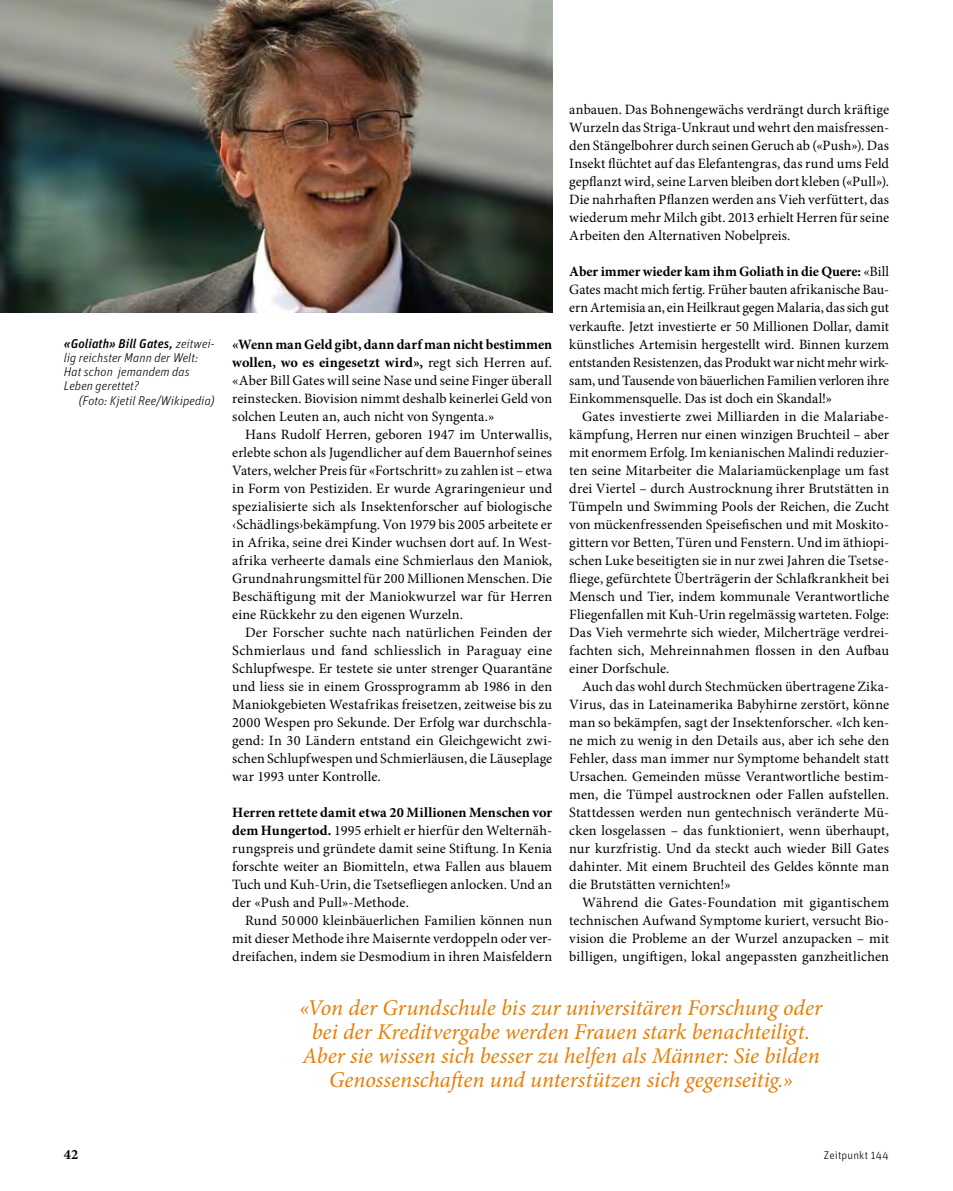
<style>
.page{position:relative;width:953px;height:1191px;background:#fff}
.page>*{position:absolute;margin:0;border:0;box-sizing:border-box;transform-origin:0 0}
.t1{font:italic 22.5px/24px "Minion Pro";letter-spacing:-.005em;color:#e67e04;text-align:center}
.t2{font:14.25px/18px "Minion Pro";letter-spacing:.005em;color:#000;text-align:justify}
.t3{font:700 14.25px "Minion Pro";color:#000}
.t4{font:italic 300 12.75px/14.2px "Unit OT";letter-spacing:.005em;color:#000}
.t5{font:300 11.25px "Unit OT";letter-spacing:.025em;color:#000}
.s1{font-weight:500}
.s2{font-weight:700}
</style>
<div class="page">
<img style="left:0;top:0;width:552px;height:312px">
<p class="t4" style="left:64px;top:336px;width:152px"><span class="s1">«Goliath» Bill Gates,</span> zeitwei&shy;lig reichster Mann der Welt:<br>Hat schon jemandem das<br>Leben gerettet?</p>
<p class="t4" style="left:79px;top:393px;width:137px">(Foto: Kjetil Ree/Wikipedia)</p>
<p class="t2" style="left:569px;top:101px;width:321px">anbauen. Das Bohnengewächs verdrängt durch kräftige Wurzeln das Striga-Unkraut und wehrt den maisfressen&shy;den Stängelbohrer durch seinen Geruch ab («Push»). Das Insekt flüchtet auf das Elefantengras, das rund ums Feld gepflanzt wird, seine Larven bleiben dort kleben («Pull»).<br>Die nahrhaften Pflanzen werden ans Vieh verfüttert, das wiederum mehr Milch gibt. 2013 erhielt Herren für seine Arbeiten den Alternativen Nobelpreis.</p>
<p class="t2" style="left:569px;top:263px;width:321px"><span class="s2">Aber immer wieder kam ihm Goliath in die Quere:</span> «Bill Gates macht mich fertig. Früher bauten afrikanische Bau&shy;ern Artemisia an, ein Heilkraut gegen Malaria, das sich gut verkaufte. Jetzt investierte er 50 Millionen Dollar, damit künstliches Artemisin hergestellt wird. Binnen kurzem entstanden Resistenzen, das Produkt war nicht mehr wirk&shy;sam, und Tausende von bäuerlichen Familien verloren ihre Einkommensquelle. Das ist doch ein Skandal!»</p>
<p class="t2" style="left:569px;top:407px;width:321px;text-indent:13px">Gates investierte zwei Milliarden in die Malariabe&shy;kämpfung, Herren nur einen winzigen Bruchteil – aber mit enormem Erfolg. Im kenianischen Malindi reduzier&shy;ten seine Mitarbeiter die Malariamückenplage um fast drei Viertel – durch Austrocknung ihrer Brutstätten in Tümpeln und Swimming Pools der Reichen, die Zucht von mückenfressenden Speisefischen und mit Moskito&shy;gittern vor Betten, Türen und Fenstern. Und im äthiopi&shy;schen Luke beseitigten sie in nur zwei Jahren die Tsetse&shy;fliege, gefürchtete Überträgerin der Schlafkrankheit bei Mensch und Tier, indem kommunale Verantwortliche Fliegenfallen mit Kuh-Urin regelmässig warteten. Folge:<br>Das Vieh vermehrte sich wieder, Milcherträge verdrei&shy;fachten sich, Mehreinnahmen flossen in den Aufbau einer Dorfschule.</p>
<p class="t2" style="left:569px;top:677px;width:321px;text-indent:13px">Auch das wohl durch Stechmücken übertragene Zika-Virus, das in Lateinamerika Babyhirne zerstört, könne man so bekämpfen, sagt der Insektenforscher. «Ich ken&shy;ne mich zu wenig in den Details aus, aber ich sehe den Fehler, dass man immer nur Symptome behandelt statt Ursachen. Gemeinden müsse Verantwortliche bestim&shy;men, die Tümpel austrocknen oder Fallen aufstellen.<br>Stattdessen werden nun gentechnisch veränderte Mü&shy;cken losgelassen – das funktioniert, wenn überhaupt, nur kurzfristig. Und da steckt auch wieder Bill Gates dahinter. Mit einem Bruchteil des Geldes könnte man die Brutstätten vernichten!»</p>
<p class="t2" style="left:569px;top:893px;width:321px;text-indent:13px">Während die Gates-Foundation mit gigantischem technischen Aufwand Symptome kuriert, versucht Bio&shy;vision die Probleme an der Wurzel anzupacken – mit billigen, ungiftigen, lokal angepassten ganzheitlichen</p>
<h1 class="t1" style="left:299px;top:995px;width:524px">«Von der Grundschule bis zur universitären Forschung oder bei der Kreditvergabe werden Frauen stark benachteiligt.<br>Aber sie wissen sich besser zu helfen als Männer: Sie bilden Genossenschaften und unterstützen sich gegenseitig.»</h1>
<p class="t2" style="left:232px;top:335px;width:321px"><span class="s2">«Wenn man Geld gibt, dann darf man nicht bestimmen wollen, wo es eingesetzt wird»,</span> regt sich Herren auf. «Aber Bill Gates will seine Nase und seine Finger überall reinstecken. Biovision nimmt deshalb keinerlei Geld von solchen Leuten an, auch nicht von Syngenta.»</p>
<p class="t2" style="left:232px;top:425px;width:321px;text-indent:13px">Hans Rudolf Herren, geboren 1947 im Unterwallis, erlebte schon als Jugendlicher auf dem Bauernhof seines Vaters, welcher Preis für «Fortschritt» zu zahlen ist – etwa in Form von Pestiziden. Er wurde Agraringenieur und spezialisierte sich als Insektenforscher auf biologische ‹Schädlings›bekämpfung. Von 1979 bis 2005 arbeitete er in Afrika, seine drei Kinder wuchsen dort auf. In West&shy;afrika verheerte damals eine Schmierlaus den Maniok, Grundnahrungsmittel für 200 Millionen Menschen. Die Beschäftigung mit der Maniokwurzel war für Herren eine Rückkehr zu den eigenen Wurzeln.</p>
<p class="t2" style="left:232px;top:623px;width:321px;text-indent:13px">Der Forscher suchte nach natürlichen Feinden der Schmierlaus und fand schliesslich in Paraguay eine Schlupfwespe. Er testete sie unter strenger Quarantäne und liess sie in einem Grossprogramm ab 1986 in den Maniokgebieten Westafrikas freisetzen, zeitweise bis zu 2000 Wespen pro Sekunde. Der Erfolg war durchschla&shy;gend: In 30 Ländern entstand ein Gleichgewicht zwi&shy;schen Schlupfwespen und Schmierläusen, die Läuseplage war 1993 unter Kontrolle.</p>
<p class="t2" style="left:232px;top:803px;width:321px"><span class="s2">Herren rettete damit etwa 20 Millionen Menschen vor dem Hungertod.</span> 1995 erhielt er hierfür den Welternäh&shy;rungspreis und gründete damit seine Stiftung. In Kenia forschte weiter an Biomitteln, etwa Fallen aus blauem Tuch und Kuh-Urin, die Tsetsefliegen anlocken. Und an der «Push and Pull»-Methode.</p>
<p class="t2" style="left:232px;top:911px;width:321px;text-indent:13px">Rund 50 000 kleinbäuerlichen Familien können nun mit dieser Methode ihre Maisernte verdoppeln oder ver&shy;dreifachen, indem sie Desmodium in ihren Maisfeldern</p>
<p class="t3" style="left:64px;top:1144px;width:16px">42</p>
<p class="t5" style="left:823px;top:1148px;width:66px">ZEITPUNKT 144</p>
</div>
